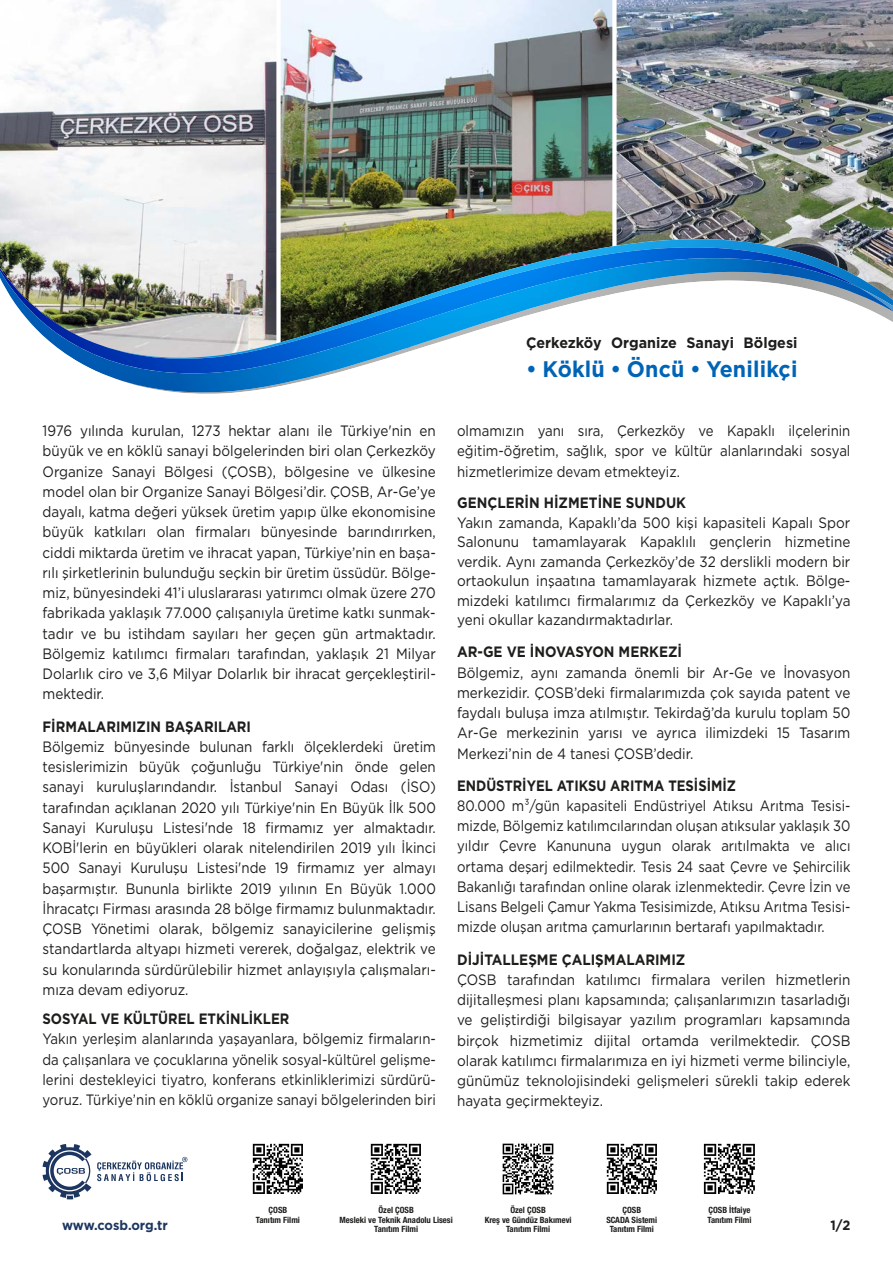
<style>
.page{position:relative;width:893px;height:1263px;background:#fff}
.page>*{position:absolute;margin:0;border:0;box-sizing:border-box;transform-origin:0 0}
.t1{font:700 22.5px "Gotham";letter-spacing:.01em;color:#0064b6;scale:.95 1}
.t2{font:15px/20.2px "Gotham";color:#1d1d1b;text-align:justify;scale:.9 1}
.t3{font:15px/20.2px "Gotham";color:#1d1d1b;text-align:justify;scale:.89 1}
.t4{font:15px/20.2px "Gotham";color:#1d1d1b;text-align:justify;scale:.87 1}
.t5{font:15px/20.2px "Gotham";color:#1d1d1b;text-align:justify;scale:.88 1}
.t6{font:700 15px "Gotham";color:#1d1d1b;scale:.9 1}
.t7{font:700 15px "Gotham";color:#1d1d1b;scale:.87 1}
.t8{font:700 15px "Gotham";color:#1d1d1b;scale:.95 1}
.t9{font:700 15px "Gotham";color:#1d1d1b;scale:.88 1}
.t10{font:700 15px "Gotham";color:#1d1d1b;scale:.89 1}
.t11{font:700 13.5px "Gotham";color:#1d3660;scale:.95 1}
.t12{font:700 13.5px "Gotham";color:#1d1d1b;scale:.95 1}
.t13{font:700 condensed 8.7px/9.4px "Helvetica Neue LT Pro";color:#1d1d1b;text-align:center}
</style>
<div class="page">
<img style="left:281px;top:0;width:331px;height:239px">
<img style="left:0;top:0;width:276px;height:243px">
<img style="left:617px;top:0;width:276px;height:243px">
<img style="left:101px;top:239px;width:759px;height:4px">
<img style="left:0;top:243px;width:893px;height:151px">
<svg style="left:43px;top:1144px;width:144px;height:55px"></svg>
<img style="left:252px;top:1143px;width:51px;height:51px">
<img style="left:370px;top:1143px;width:51px;height:51px">
<img style="left:502px;top:1143px;width:52px;height:52px">
<img style="left:606px;top:1143px;width:51px;height:51px">
<img style="left:703px;top:1143px;width:52px;height:51px">
<p class="t2" style="left:43px;top:420px;width:439px">1976 yılında kurulan, 1273 hektar alanı ile Türkiye'nin en büyük ve en köklü sanayi bölgelerinden biri olan Çerkezköy Organize Sanayi Bölgesi (ÇOSB), bölgesine ve ülkesine model olan bir Organize Sanayi Bölgesi’dir. ÇOSB, Ar-Ge’ye dayalı, katma değeri yüksek üretim yapıp ülke ekonomisine büyük katkıları olan firmaları bünyesinde barındırırken, ciddi miktarda üretim ve ihracat yapan, Türkiye’nin en başa&shy;rılı şirketlerinin bulunduğu seçkin bir üretim üssüdür. Bölge&shy;miz, bünyesindeki 41’i uluslararası yatırımcı olmak üzere 270 fabrikada yaklaşık 77.000 çalışanıyla üretime katkı sunmak&shy;tadır ve bu istihdam sayıları her geçen gün artmaktadır.<br>Bölgemiz katılımcı firmaları tarafından, yaklaşık 21 Milyar Dolarlık ciro ve 3,6 Milyar Dolarlık bir ihracat gerçekleştiril&shy;mektedir.</p>
<p class="t10" style="left:43px;top:716px;width:236px">FİRMALARIMIZIN BAŞARILARI</p>
<p class="t3" style="left:43px;top:736px;width:443px">Bölgemiz bünyesinde bulunan farklı ölçeklerdeki üretim tesislerimizin büyük çoğunluğu Türkiye'nin önde gelen sanayi kuruluşlarındandır. İstanbul Sanayi Odası (İSO) tarafından açıklanan 2020 yılı Türkiye'nin En Büyük İlk 500<br>Sanayi Kuruluşu Listesi'nde 18 firmamız yer almaktadır.<br>KOBİ'lerin en büyükleri olarak nitelendirilen 2019 yılı İkinci 500 Sanayi Kuruluşu Listesi'nde 19 firmamız yer almayı başarmıştır. Bununla birlikte 2019 yılının En Büyük 1.000<br>İhracatçı Firması arasında 28 bölge firmamız bulunmaktadır.<br>ÇOSB Yönetimi olarak, bölgemiz sanayicilerine gelişmiş standartlarda altyapı hizmeti vererek, doğalgaz, elektrik ve su konularında sürdürülebilir hizmet anlayışıyla çalışmaları&shy;mıza devam ediyoruz.</p>
<p class="t9" style="left:43px;top:1009px;width:282px">SOSYAL VE KÜLTÜREL ETKİNLİKLER</p>
<p class="t5" style="left:43px;top:1029px;width:448px">Yakın yerleşim alanlarında yaşayanlara, bölgemiz firmaların&shy;da çalışanlara ve çocuklarına yönelik sosyal-kültürel gelişme&shy;lerini destekleyici tiyatro, konferans etkinliklerimizi sürdürü&shy;yoruz. Türkiye’nin en köklü organize sanayi bölgelerinden biri</p>
<p class="t8" style="left:526px;top:333px;width:287px">Çerkezköy Organize Sanayi Bölgesi</p>
<h1 class="t1" style="left:526px;top:354px;width:287px">• Köklü • Öncü • Yenilikçi</h1>
<p class="t5" style="left:457px;top:420px;width:448px">olmamızın yanı sıra, Çerkezköy ve Kapaklı ilçelerinin eğitim-öğretim, sağlık, spor ve kültür alanlarındaki sosyal hizmetlerimize devam etmekteyiz.</p>
<p class="t6" style="left:457px;top:493px;width:256px">GENÇLERİN HİZMETİNE SUNDUK</p>
<p class="t2" style="left:457px;top:512px;width:439px;line-height:19.5px">Yakın zamanda, Kapaklı’da 500 kişi kapasiteli Kapalı Spor Salonunu tamamlayarak Kapaklılı gençlerin hizmetine verdik. Aynı zamanda Çerkezköy’de 32 derslikli modern bir ortaokulun inşaatına tamamlayarak hizmete açtık. Bölge&shy;mizdeki katılımcı firmalarımız da Çerkezköy ve Kapaklı’ya yeni okullar kazandırmaktadırlar.</p>
<p class="t6" style="left:457px;top:642px;width:252px">AR-GE VE İNOVASYON MERKEZİ</p>
<p class="t2" style="left:457px;top:662px;width:439px">Bölgemiz, aynı zamanda önemli bir Ar-Ge ve İnovasyon merkezidir. ÇOSB’deki firmalarımızda çok sayıda patent ve faydalı buluşa imza atılmıştır. Tekirdağ’da kurulu toplam 50<br>Ar-Ge merkezinin yarısı ve ayrıca ilimizdeki 15 Tasarım Merkezi’nin de 4 tanesi ÇOSB’dedir.</p>
<p class="t7" style="left:457px;top:775px;width:322px">ENDÜSTRİYEL ATIKSU ARITMA TESİSİMİZ</p>
<p class="t4" style="left:457px;top:795px;width:454px">80.000 m3/gün kapasiteli Endüstriyel Atıksu Arıtma Tesisi&shy;mizde, Bölgemiz katılımcılarından oluşan atıksular yaklaşık 30 yıldır Çevre Kanununa uygun olarak arıtılmakta ve alıcı ortama deşarj edilmektedir. Tesis 24 saat Çevre ve Şehircilik Bakanlığı tarafından online olarak izlenmektedir. Çevre İzin ve Lisans Belgeli Çamur Yakma Tesisimizde, Atıksu Arıtma Tesisi&shy;mizde oluşan arıtma çamurlarının bertarafı yapılmaktadır.</p>
<p class="t6" style="left:457px;top:949px;width:255px">DİJİTALLEŞME ÇALIŞMALARIMIZ</p>
<p class="t2" style="left:457px;top:969px;width:439px">ÇOSB tarafından katılımcı firmalara verilen hizmetlerin dijitalleşmesi planı kapsamında; çalışanlarımızın tasarladığı ve geliştirdiği bilgisayar yazılım programları kapsamında birçok hizmetimiz dijital ortamda verilmektedir. ÇOSB olarak katılımcı firmalarımıza en iyi hizmeti verme bilinciyle, günümüz teknolojisindeki gelişmeleri sürekli takip ederek hayata geçirmekteyiz.</p>
<p class="t13" style="left:256px;top:1205px;width:46px">ÇOSB<br>Tanıtım Filmi</p>
<p class="t13" style="left:340px;top:1205px;width:115px">Özel ÇOSB<br>Mesleki ve Teknik Anadolu Lisesi<br>Tanıtım Filmi</p>
<p class="t13" style="left:485px;top:1205px;width:88px">Özel ÇOSB<br>Kreş ve Gündüz Bakımevi<br>Tanıtım Filmi</p>
<p class="t13" style="left:606px;top:1205px;width:52px">ÇOSB<br>SCADA Sistemi<br>Tanıtım Filmi</p>
<p class="t13" style="left:707px;top:1205px;width:46px;text-align:left">ÇOSB İtfaiye<br>Tanıtım Filmi</p>
<p class="t11" style="left:62px;top:1217px;width:113px">www.cosb.org.tr</p>
<p class="t12" style="left:830px;top:1217px;width:22px">1/2</p>
</div>
